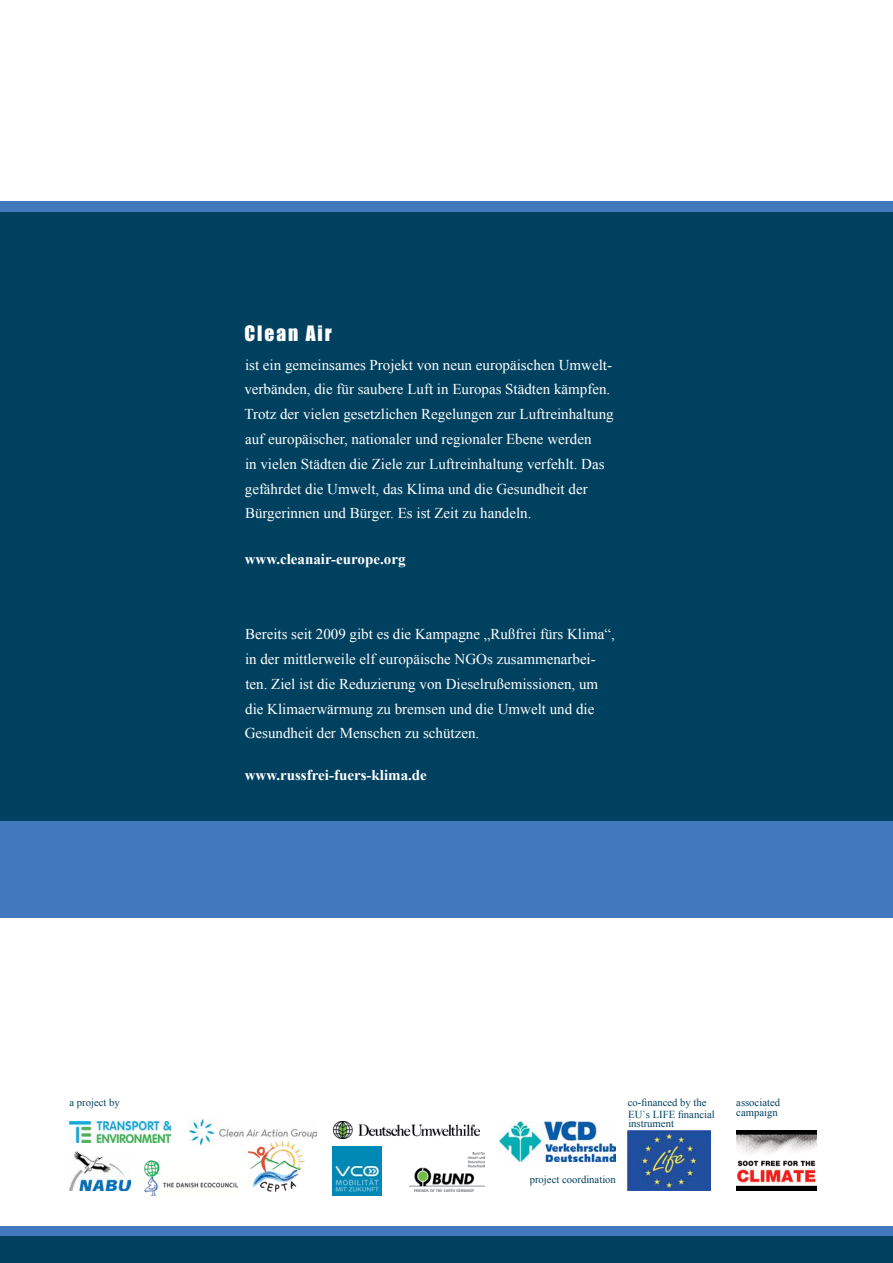
<style>
.page{position:relative;width:893px;height:1263px;background:#fff}
.page>*{position:absolute;margin:0;border:0;box-sizing:border-box;transform-origin:0 0}
.t1{font:19.5px "Impact";color:#fff}
.t2{font:15px/24.8px "Times New Roman";color:#fff}
.t3{font:700 15px "Times New Roman";color:#fff}
.t4{font:10.65px/11.2px "Times New Roman";color:#004160}
</style>
<div class="page">
<div style="left:0;top:1227px;width:893px;height:36px;background:#4278bc"></div>
<div style="left:0;top:201px;width:893px;height:716px;background:#4278bc"></div>
<div style="left:0;top:1237px;width:893px;height:26px;background:#004160"></div>
<div style="left:0;top:213px;width:893px;height:608px;background:#004160"></div>
<img style="left:627px;top:1130px;width:84px;height:60px">
<img style="left:189px;top:1119px;width:127px;height:25px">
<img style="left:144px;top:1161px;width:93px;height:35px">
<img style="left:499px;top:1122px;width:117px;height:40px">
<img style="left:245px;top:1141px;width:62px;height:52px">
<img style="left:737px;top:1130px;width:79px;height:61px">
<img style="left:69px;top:1152px;width:61px;height:38px">
<img style="left:334px;top:1122px;width:146px;height:17px">
<img style="left:69px;top:1122px;width:102px;height:20px">
<img style="left:409px;top:1152px;width:76px;height:39px">
<img style="left:333px;top:1147px;width:49px;height:49px">
<h1 class="t1" style="left:244px;top:318px;width:89px">Clean Air</h1>
<p class="t2" style="left:244px;top:352px;width:371px">ist ein gemeinsames Projekt von neun europäischen Umwelt&shy;verbänden, die für saubere Luft in Europas Städten kämpfen.<br>Trotz der vielen gesetzlichen Regelungen zur Luftreinhaltung auf europäischer, nationaler und regionaler Ebene werden<br>in vielen Städten die Ziele zur Luftreinhaltung verfehlt. Das gefährdet die Umwelt, das Klima und die Gesundheit der Bürgerinnen und Bürger. Es ist Zeit zu handeln.</p>
<p class="t3" style="left:245px;top:549px;width:162px">www.cleanair-europe.org</p>
<p class="t2" style="left:245px;top:622px;width:372px">Bereits seit 2009 gibt es die Kampagne „Rußfrei fürs Klima“, in der mittlerweile elf europäische NGOs zusammenarbei&shy;ten. Ziel ist die Reduzierung von Dieselrußemissionen, um die Klimaerwärmung zu bremsen und die Umwelt und die Gesundheit der Menschen zu schützen.</p>
<p class="t3" style="left:245px;top:765px;width:184px">www.russfrei-fuers-klima.de</p>
<p class="t4" style="left:69px;top:1097px;width:52px">a project by</p>
<p class="t4" style="left:628px;top:1097px;width:88px">co-financed by the<br>EU`s LIFE financial</p>
<p class="t4" style="left:628px;top:1117px;width:47px">instrument</p>
<p class="t4" style="left:530px;top:1173px;width:88px">project coordination</p>
<p class="t4" style="left:736px;top:1098px;width:45px;line-height:9.8px">associated campaign</p>
</div>
